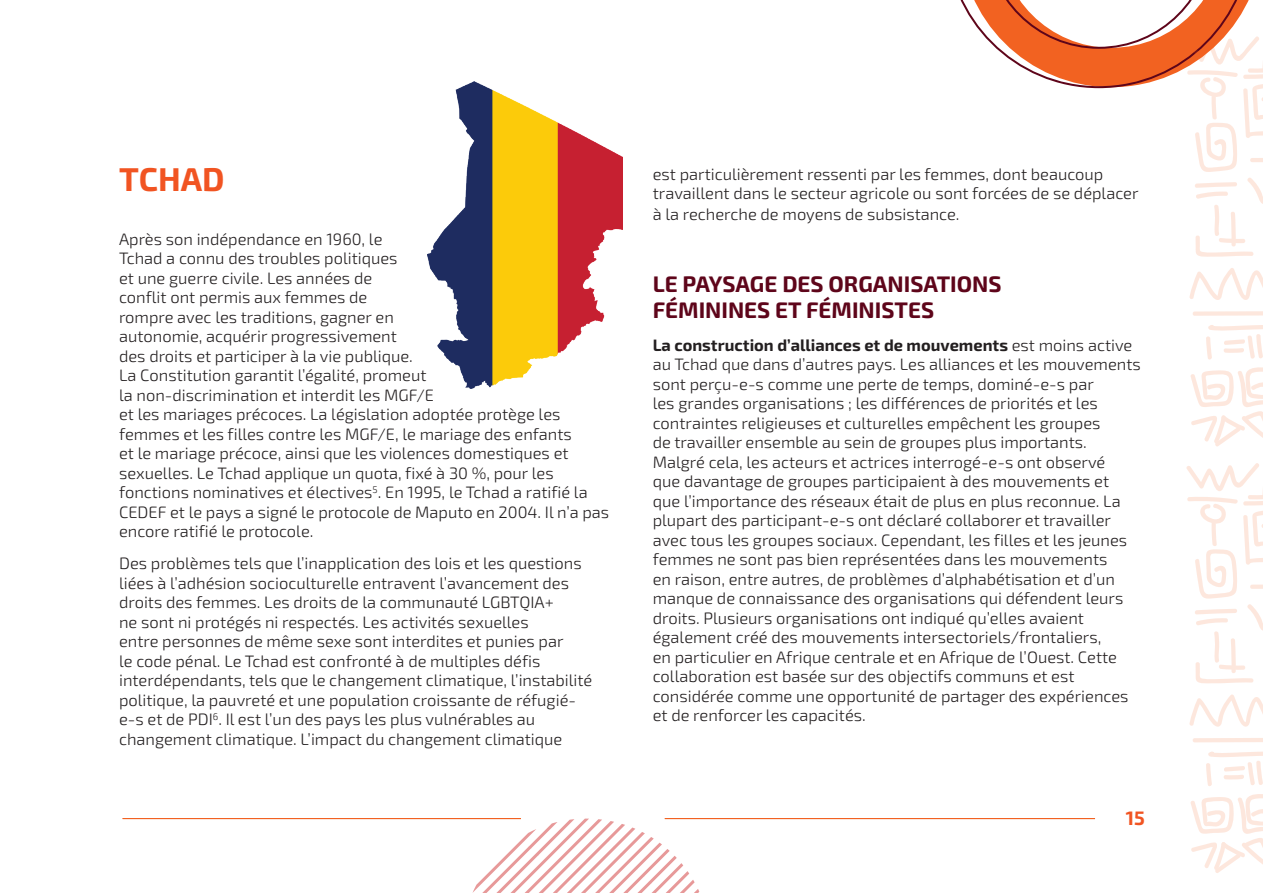
<style>
.page{position:relative;width:1263px;height:893px;background:#fff}
.page>*{position:absolute;margin:0;border:0;box-sizing:border-box;transform-origin:0 0}
.t1{font:700 33px "Exo 2";color:#f15422}
.t2{font:700 22.5px/25.8px "Exo 2";color:#5e051a}
.t3{font:700 19.5px "Exo 2";color:#f15422}
.t4{font:300 16.5px/19.5px "Exo 2";color:#231f20}
.s1{font-weight:700}
</style>
<div class="page">
<img style="left:428px;top:81px;width:194px;height:307px">
<svg style="left:462px;top:819px;width:237px;height:74px"></svg>
<svg style="left:1189px;top:268px;width:74px;height:48px"></svg>
<svg style="left:1206px;top:325px;width:57px;height:35px"></svg>
<svg style="left:1190px;top:367px;width:73px;height:80px"></svg>
<svg style="left:960px;top:0;width:303px;height:257px"></svg>
<svg style="left:1189px;top:694px;width:74px;height:48px"></svg>
<svg style="left:1206px;top:751px;width:57px;height:35px"></svg>
<svg style="left:1190px;top:794px;width:73px;height:79px"></svg>
<svg style="left:1186px;top:463px;width:77px;height:221px"></svg>
<hr style="left:665px;top:818px;width:430px;height:1px;background:#f26221">
<hr style="left:123px;top:818px;width:398px;height:1px;background:#f26221">
<h1 class="t1" style="left:119px;top:160px;width:107px">TCHAD</h1>
<p class="t4" style="left:119px;top:229px;width:492px">Après son indépendance en 1960, le<br>Tchad a connu des troubles politiques<br>et une guerre civile. Les années de<br>conflit ont permis aux femmes de<br>rompre avec les traditions, gagner en<br>autonomie, acquérir progressivement<br>des droits et participer à la vie publique.<br>La Constitution garantit l’égalité, promeut<br>la non-discrimination et interdit les MGF/E<br>et les mariages précoces. La législation adoptée protège les femmes et les filles contre les MGF/E, le mariage des enfants<br>et le mariage précoce, ainsi que les violences domestiques et sexuelles. Le Tchad applique un quota, fixé à 30 %, pour les fonctions nominatives et électives<sup>5</sup>. En 1995, le Tchad a ratifié la CEDEF et le pays a signé le protocole de Maputo en 2004. Il n’a pas encore ratifié le protocole.</p>
<p class="t4" style="left:119px;top:554px;width:475px">Des problèmes tels que l’inapplication des lois et les questions liées à l’adhésion socioculturelle entravent l’avancement des droits des femmes. Les droits de la communauté LGBTQIA+<br>ne sont ni protégés ni respectés. Les activités sexuelles<br>entre personnes de même sexe sont interdites et punies par<br>le code pénal. Le Tchad est confronté à de multiples défis interdépendants, tels que le changement climatique, l’instabilité politique, la pauvreté et une population croissante de réfugié&shy;e-s et de PDI<sup>6</sup>. Il est l’un des pays les plus vulnérables au changement climatique. L’impact du changement climatique</p>
<p class="t4" style="left:653px;top:164px;width:487px">est particulièrement ressenti par les femmes, dont beaucoup travaillent dans le secteur agricole ou sont forcées de se déplacer</p>
<p class="t4" style="left:653px;top:205px;width:308px">à la recherche de moyens de subsistance.</p>
<h2 class="t2" style="left:653px;top:272px;width:350px">LE PAYSAGE DES ORGANISATIONS<br>FÉMININES ET FÉMINISTES</h2>
<p class="t4" style="left:653px;top:335px;width:489px"><span class="s1">La construction d’alliances et de mouvements</span> est moins active au Tchad que dans d’autres pays. Les alliances et les mouvements sont perçu-e-s comme une perte de temps, dominé-e-s par<br>les grandes organisations ; les différences de priorités et les contraintes religieuses et culturelles empêchent les groupes<br>de travailler ensemble au sein de groupes plus importants.<br>Malgré cela, les acteurs et actrices interrogé-e-s ont observé<br>que davantage de groupes participaient à des mouvements et que l’importance des réseaux était de plus en plus reconnue. La plupart des participant-e-s ont déclaré collaborer et travailler avec tous les groupes sociaux. Cependant, les filles et les jeunes femmes ne sont pas bien représentées dans les mouvements<br>en raison, entre autres, de problèmes d’alphabétisation et d’un manque de connaissance des organisations qui défendent leurs droits. Plusieurs organisations ont indiqué qu’elles avaient également créé des mouvements intersectoriels/frontaliers,<br>en particulier en Afrique centrale et en Afrique de l’Ouest. Cette collaboration est basée sur des objectifs communs et est considérée comme une opportunité de partager des expériences et de renforcer les capacités.</p>
<p class="t3" style="left:1126px;top:807px;width:21px">15</p>
</div>
